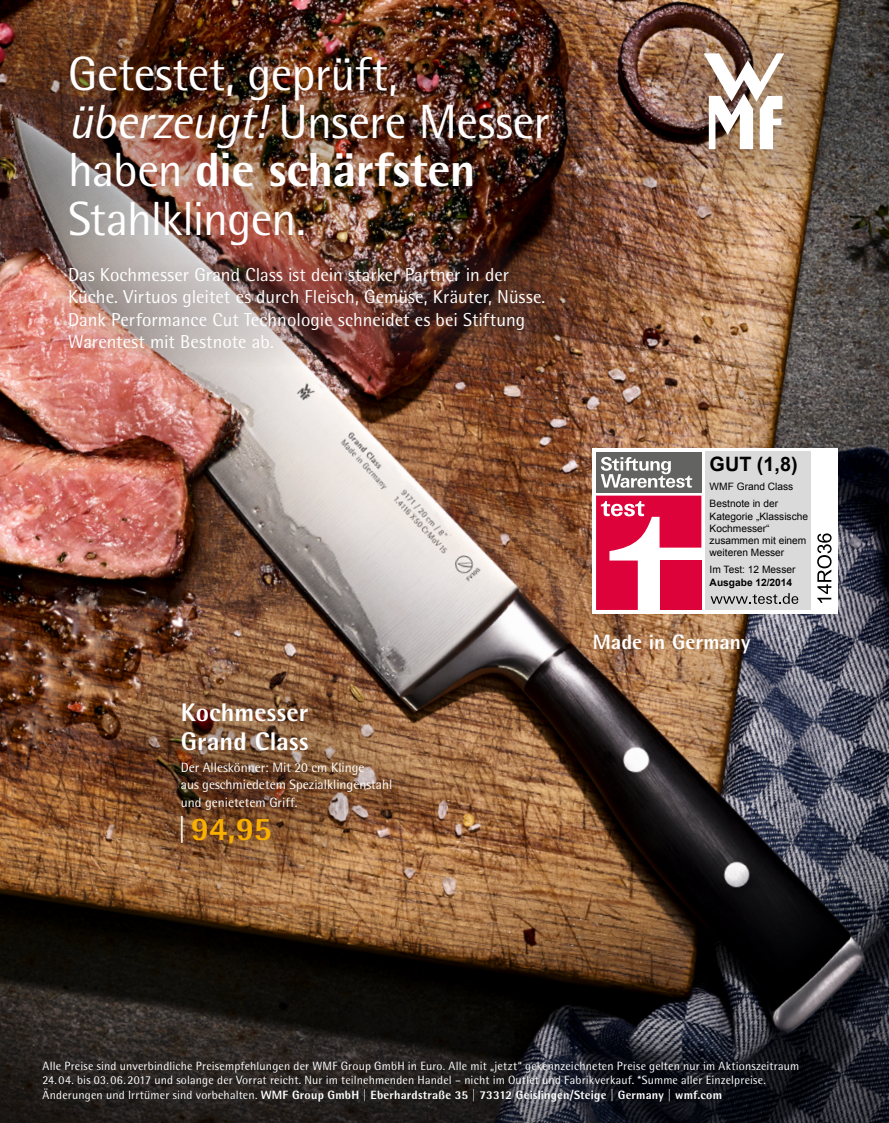
<style>
.page{position:relative;width:889px;height:1123px;background:#fff}
.page>*{position:absolute;margin:0;border:0;box-sizing:border-box;transform-origin:0 0}
.t1{font:48px/48px "WMF Rotis";letter-spacing:-.015em;color:#fff}
.t2{font:700 33px "WMF Rotis";color:#f9b000}
.t3{font:700 25.5px/28.5px "WMF Rotis";letter-spacing:.005em;color:#fff}
.t4{font:700 20.85px "WMF Rotis";color:#fff}
.t5{font:700 19.8px "Arial";color:#000}
.t6{font:18.75px/22.5px "WMF Rotis";color:#fff}
.t7{font:13.5px/17.5px "WMF Rotis";color:#fff}
.t8{font:12px/14.2px "WMF Rotis";letter-spacing:.015em;color:#fff}
.t9{font:10.2px/12.1px "Arial";color:#000}
.t10{font:700 10.2px "Arial";color:#000}
.s1{font-style:italic}
.s2{font-weight:700}
.s3{font-size:26.4px;color:#fff}
</style>
<div class="page">
<img style="left:0;top:210px;width:889px;height:913px">
<img style="left:0;top:0;width:815px;height:263px">
<img style="left:48px;top:238px;width:536px;height:129px;border-radius:63px">
<img style="left:622px;top:0;width:267px;height:210px">
<img style="left:90px;top:638px;width:463px;height:257px">
<div style="left:592px;top:448px;width:246px;height:165px;background:#fff"></div>
<div style="left:705px;top:452px;width:105px;height:158px;background:#dadada"></div>
<div style="left:596px;top:452px;width:105px;height:40px;background:#636362"></div>
<svg style="left:601px;top:457px;width:91px;height:31px"></svg>
<svg style="left:596px;top:495px;width:105px;height:115px"></svg>
<svg style="left:710px;top:593px;width:88px;height:11px"></svg>
<svg style="left:817px;top:533px;width:14px;height:70px"></svg>
<svg style="left:703px;top:53px;width:81px;height:96px"></svg>
<h1 class="t1" style="left:68px;top:50px;width:483px">Getestet, geprüft, <span class="s1">überzeugt!</span> Unsere Messer haben <span class="s2">die schärfsten<br></span>Stahlklingen.</h1>
<h3 class="t6" style="left:68px;top:263px;width:479px">Das Kochmesser Grand Class ist dein starker Partner in der Küche. Virtuos gleitet es durch Fleisch, Gemüse, Kräuter, Nüsse.<br>Dank Performance Cut Technologie schneidet es bei Stiftung Warentest mit Bestnote ab.</h3>
<h3 class="t3" style="left:181px;top:698px;width:129px">Kochmesser<br>Grand Class</h3>
<p class="t7" style="left:181px;top:758px;width:213px">Der Alleskönner: Mit 20 cm Klinge<br>aus geschmiedetem Spezialklingenstahl und genietetem Griff.</p>
<h2 class="t2" style="left:176px;top:807px;width:97px"><span class="s3">|</span>94,95</h2>
<h3 class="t5" style="left:709px;top:450px;width:90px">GUT (1,8)</h3>
<p class="t9" style="left:709px;top:478px;width:85px;line-height:17.1px">WMF Grand Class<br>Bestnote in der</p>
<p class="t9" style="left:709px;top:510px;width:100px">Kategorie „Klassische<br>Kochmesser“ zusammen mit einem weiteren Messer</p>
<p class="t9" style="left:709px;top:564px;width:87px">Im Test: 12 Messer</p>
<p class="t10" style="left:709px;top:575px;width:84px">Ausgabe 12/2014</p>
<h3 class="t4" style="left:592px;top:628px;width:159px">Made in Germany</h3>
<p class="t8" style="left:43px;top:1058px;width:758px">Alle Preise sind unverbindliche Preisempfehlungen der WMF Group GmbH in Euro. Alle mit „jetzt“ gekennzeichneten Preise gelten nur im Aktionszeitraum</p>
<p class="t8" style="left:43px;top:1073px;width:725px">24. 04. bis 03. 06. 2017 und solange der Vorrat reicht. Nur im teilnehmenden Handel – nicht im Outlet und Fabrikverkauf. *Summe aller Einzelpreise.<br>Änderungen und Irrtümer sind vorbehalten. <span class="s2">WMF Group GmbH | Eberhardstraße 35 | 73312 Geislingen/Steige | Germany | wmf.com</span></p>
</div>
